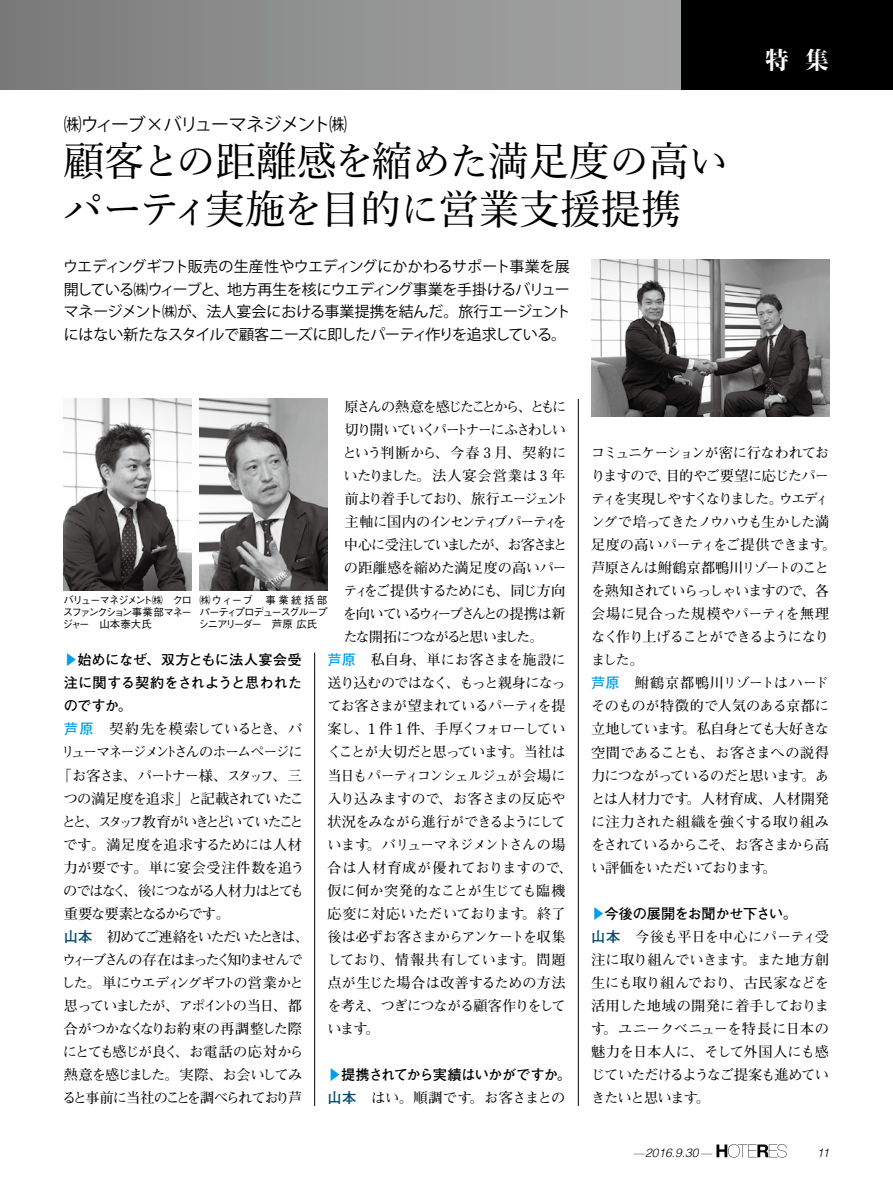
<style>
.page{position:relative;width:893px;height:1191px;background:#fff}
.page>*{position:absolute;margin:0;border:0;box-sizing:border-box;transform-origin:0 0}
.t1{font:500 40.5px/48px "Yu Min";letter-spacing:-.025em;color:#000}
.t2{font:800 24px "Kocho Std";color:#fff}
.t3{font:18px "Koz Go Pr 6 N";letter-spacing:-.09em;color:#000}
.t4{font:15px/22.5px "Koz Go Pr 6 N";letter-spacing:-.03em;color:#000;text-align:justify}
.t5{font:700 14.25px/23.1px "Futo Min A101 Pro";letter-spacing:-.065em;color:#000}
.t6{font:700 14.25px "Futo Min A101 Pro";letter-spacing:-.115em;color:#000}
.t7{font:700 14.25px/23.1px "Futo Go B101 Pro";letter-spacing:-.02em;color:#000;text-align:justify}
.t8{font:700 14.25px "Futo Min A101 Pro";letter-spacing:-.14em;color:#000}
.t9{font:700 14.25px "Futo Min A101 Pro";letter-spacing:-.095em;color:#000}
.t10{font:700 14.25px "Futo Min A101 Pro";letter-spacing:-.13em;color:#000}
.t11{font:700 14.25px "Futo Min A101 Pro";letter-spacing:-.015em;color:#000}
.t12{font:700 14.25px "Futo Min A101 Pro";letter-spacing:-.135em;color:#000}
.t13{font:700 14.25px "Futo Min A101 Pro";letter-spacing:-.005em;color:#000}
.t14{font:700 14.25px "Futo Min A101 Pro";letter-spacing:.02em;color:#000}
.t15{font:700 14.25px "Futo Min A101 Pro";letter-spacing:-.18em;color:#000}
.t16{font:700 14.25px "Futo Min A101 Pro";letter-spacing:-.175em;color:#000}
.t17{font:700 14.25px "Futo Min A101 Pro";letter-spacing:-.21em;color:#000}
.t18{font:700 14.25px "Futo Min A101 Pro";letter-spacing:-.125em;color:#000}
.t19{font:700 14.25px "Futo Min A101 Pro";letter-spacing:-.04em;color:#000}
.t20{font:700 14.25px "Futo Min A101 Pro";letter-spacing:-.165em;color:#000}
.t21{font:700 14.25px "Futo Min A101 Pro";letter-spacing:-.16em;color:#000}
.t22{font:700 14.25px "Futo Go B101 Pro";letter-spacing:-.06em;color:#000}
.t23{font:700 14.25px "Futo Min A101 Pro";letter-spacing:-.03em;color:#000}
.t24{font:700 14.25px "Futo Min A101 Pro";letter-spacing:-.035em;color:#000}
.t25{font:700 14.25px "Futo Min A101 Pro";letter-spacing:.04em;color:#000}
.t26{font:700 14.25px "Futo Min A101 Pro";letter-spacing:.005em;color:#000}
.t27{font:700 14.25px "Futo Min A101 Pro";letter-spacing:-.01em;color:#000}
.t28{font:700 14.25px "Futo Min A101 Pro";color:#000}
.t29{font:700 14.25px "Futo Min A101 Pro";letter-spacing:-.025em;color:#000}
.t30{font:700 14.25px "Futo Min A101 Pro";letter-spacing:-.02em;color:#000}
.t31{font:italic 300 12px "Helvetica";color:#000}
.t32{font:500 10.5px/12px "Gothic BBB Pro";letter-spacing:-.12em;color:#000;text-align:justify}
.s1{font-family:"Futo Go B101 Pro";color:#00a0e9}
.s2{color:#00a0e9}
.s3{font-family:"Futo Go B101 Pro";color:#00496d}
.s4{font-family:"Koz Go Pr 6 N";font-weight:200;font-style:normal;font-size:10.5px}
</style>
<div class="page">
<svg style="left:716px;top:1144px;width:71px;height:13px"></svg>
<div style="left:680px;top:0;width:213px;height:89px;background:#000"></div>
<div style="left:0;top:0;width:680px;height:89px;background:linear-gradient(to right,#7c7c7c,#a3a4a5)"></div>
<img style="left:200px;top:399px;width:127px;height:191px">
<img style="left:64px;top:399px;width:127px;height:191px">
<img style="left:591px;top:259px;width:238px;height:158px">
<hr style="left:314px;top:652px;width:1px;height:454px;background:#000">
<hr style="left:578px;top:399px;width:1px;height:707px;background:#000">
<p class="t3" style="left:64px;top:114px;width:285px">㈱ウィーブ×バリューマネジメント㈱</p>
<h1 class="t1" style="left:63px;top:133px;width:667px">顧客との距離感を縮めた満足度の高いパーティ実施を目的に営業支援提携</h1>
<p class="t4" style="left:63px;top:256px;width:509px">ウエディングギフト販売の生産性やウエディングにかかわるサポート事業を展開している㈱ウィーブと、地方再生を核にウエディング事業を手掛けるバリューマネージメント㈱が、法人宴会における事業提携を結んだ。旅行エージェントにはない新たなスタイルで顧客ニーズに即したパーティ作りを追求している。</p>
<h2 class="t2" style="left:765px;top:41px;width:65px">特 集</h2>
<p class="t20" style="left:344px;top:395px;width:223px">原さんの熱意を感じたことから、ともに</p>
<p class="t10" style="left:344px;top:418px;width:223px">切り開いていくパートナーにふさわしい</p>
<p class="t14" style="left:342px;top:441px;width:225px">という判断から、今春 3 月、契約に</p>
<p class="t14" style="left:344px;top:464px;width:223px">いたりました。法人宴会営業は 3 年</p>
<p class="t12" style="left:344px;top:487px;width:226px">前より着手しており、旅行エージェント</p>
<p class="t10" style="left:344px;top:510px;width:224px">主軸に国内のインセンティブパーティを</p>
<p class="t21" style="left:344px;top:533px;width:225px">中心に受注していましたが、お客さまと</p>
<p class="t30" style="left:344px;top:556px;width:224px">の距離感を縮めた満足度の高いパー</p>
<p class="t5" style="left:343px;top:577px;width:224px">ティをご提供するためにも、同じ方向</p>
<p class="t8" style="left:343px;top:602px;width:224px">を向いているウィーブさんとの提携は新</p>
<p class="t12" style="left:343px;top:625px;width:202px">たな開拓につながると思いました。</p>
<p class="t13" style="left:327px;top:648px;width:240px"><span class="s1">芦原</span>　私自身、単にお客さまを施設に</p>
<p class="t5" style="left:327px;top:669px;width:240px">送り込むのではなく、もっと親身になっ</p>
<p class="t5" style="left:327px;top:692px;width:240px">てお客さまが望まれているパーティを提</p>
<p class="t9" style="left:327px;top:718px;width:240px">案し、1 件 1 件、手厚くフォローしてい</p>
<p class="t5" style="left:327px;top:739px;width:240px">くことが大切だと思っています。当社は</p>
<p class="t5" style="left:327px;top:762px;width:240px">当日もパーティコンシェルジュが会場に</p>
<p class="t13" style="left:327px;top:787px;width:240px">入り込みますので、お客さまの反応や</p>
<p class="t5" style="left:327px;top:808px;width:240px">状況をみながら進行ができるようにして</p>
<p class="t5" style="left:327px;top:831px;width:240px">います。バリューマネジメントさんの場</p>
<p class="t25" style="left:327px;top:856px;width:247px">合は人材育成が優れておりますので、</p>
<p class="t11" style="left:327px;top:879px;width:240px">仮に何か突発的なことが生じても臨機</p>
<p class="t26" style="left:327px;top:902px;width:240px">応変に対応いただいております。終了</p>
<p class="t5" style="left:327px;top:923px;width:240px">後は必ずお客さまからアンケートを収集</p>
<p class="t27" style="left:327px;top:948px;width:240px">しており、情報共有しています。問題</p>
<p class="t28" style="left:327px;top:971px;width:240px">点が生じた場合は改善するための方法</p>
<p class="t5" style="left:327px;top:992px;width:240px">を考え、つぎにつながる顧客作りをして</p>
<p class="t5" style="left:327px;top:1015px;width:54px">います。</p>
<p class="t22" style="left:327px;top:1063px;width:245px"><span class="s2">▶</span>提携されてから実績はいかがですか。</p>
<p class="t29" style="left:327px;top:1087px;width:240px"><span class="s3">山本</span>　はい。順調です。お客さまとの</p>
<p class="t32" style="left:198px;top:592px;width:141px">㈱ウィーブ　事業統括部　パーティプロデュースグループ　シニアリーダー　芦原 広氏</p>
<p class="t32" style="left:62px;top:592px;width:131px">バリューマネジメント㈱　クロスファンクション事業部マネージャー　山本泰大氏</p>
<p class="t7" style="left:64px;top:646px;width:240px"><span class="s2">▶</span>始めになぜ、双方ともに法人宴会受注に関する契約をされようと思われたのですか。</p>
<p class="t23" style="left:64px;top:718px;width:240px"><span class="s1">芦原</span>　契約先を模索しているとき、バ</p>
<p class="t8" style="left:61px;top:741px;width:243px">リューマネージメントさんのホームページに</p>
<p class="t17" style="left:58px;top:764px;width:246px">「お客さま、パートナー様、スタッフ、三</p>
<p class="t5" style="left:64px;top:785px;width:242px">つの満足度を追求」と記載されていたこ</p>
<p class="t15" style="left:62px;top:810px;width:244px">とと、スタッフ教育がいきとどいていたこと</p>
<p class="t24" style="left:63px;top:833px;width:240px">です。満足度を追求するためには人材</p>
<p class="t11" style="left:64px;top:856px;width:242px">力が要です。単に宴会受注件数を追う</p>
<p class="t6" style="left:63px;top:879px;width:242px">のではなく、後につながる人材力はとても</p>
<p class="t8" style="left:64px;top:902px;width:168px">重要な要素となるからです。</p>
<p class="t6" style="left:64px;top:925px;width:247px"><span class="s3">山本</span>　初めてご連絡をいただいたときは、</p>
<p class="t16" style="left:62px;top:948px;width:242px">ウィーブさんの存在はまったく知りませんで</p>
<p class="t18" style="left:61px;top:971px;width:244px">した。単にウエディングギフトの営業かと</p>
<p class="t6" style="left:64px;top:994px;width:240px">思っていましたが、アポイントの当日、都</p>
<p class="t19" style="left:64px;top:1017px;width:240px">合がつかなくなりお約束の再調整した際</p>
<p class="t9" style="left:63px;top:1040px;width:242px">にとても感じが良く、お電話の応対から</p>
<p class="t5" style="left:64px;top:1061px;width:240px">熱意を感じました。実際、お会いしてみ</p>
<p class="t6" style="left:62px;top:1087px;width:241px">ると事前に当社のことを調べられており芦</p>
<p class="t5" style="left:591px;top:439px;width:247px">コミュニケーションが密に行なわれておりますので、目的やご要望に応じたパーティを実現しやすくなりました。ウエディングで培ってきたノウハウも生かした満足度の高いパーティをご提供できます。芦原さんは鮒鶴京都鴨川リゾートのことを熟知されていらっしゃいますので、各会場に見合った規模やパーティを無理なく作り上げることができるようになりました。<br><span class="s1">芦原</span>　鮒鶴京都鴨川リゾートはハードそのものが特徴的で人気のある京都に立地しています。私自身とても大好きな空間であることも、お客さまへの説得力につながっているのだと思います。あとは人材力です。人材育成、人材開発に注力された組織を強くする取り組みをされているからこそ、お客さまから高い評価をいただいております。</p>
<p class="t7" style="left:591px;top:900px;width:207px"><span class="s2">▶</span>今後の展開をお聞かせ下さい。</p>
<p class="t5" style="left:591px;top:923px;width:240px;text-align:justify"><span class="s3">山本</span>　今後も平日を中心にパーティ受注に取り組んでいきます。また地方創生にも取り組んでおり、古民家などを活用した地域の開発に着手しております。ユニークベニューを特長に日本の魅力を日本人に、そして外国人にも感じていただけるようなご提案も進めていきたいと思います。</p>
<p class="t31" style="left:633px;top:1142px;width:81px"><span class="s4">—</span>2016.9.30 <span class="s4">—</span></p>
<p class="t31" style="left:817px;top:1142px;width:14px">11</p>
</div>
